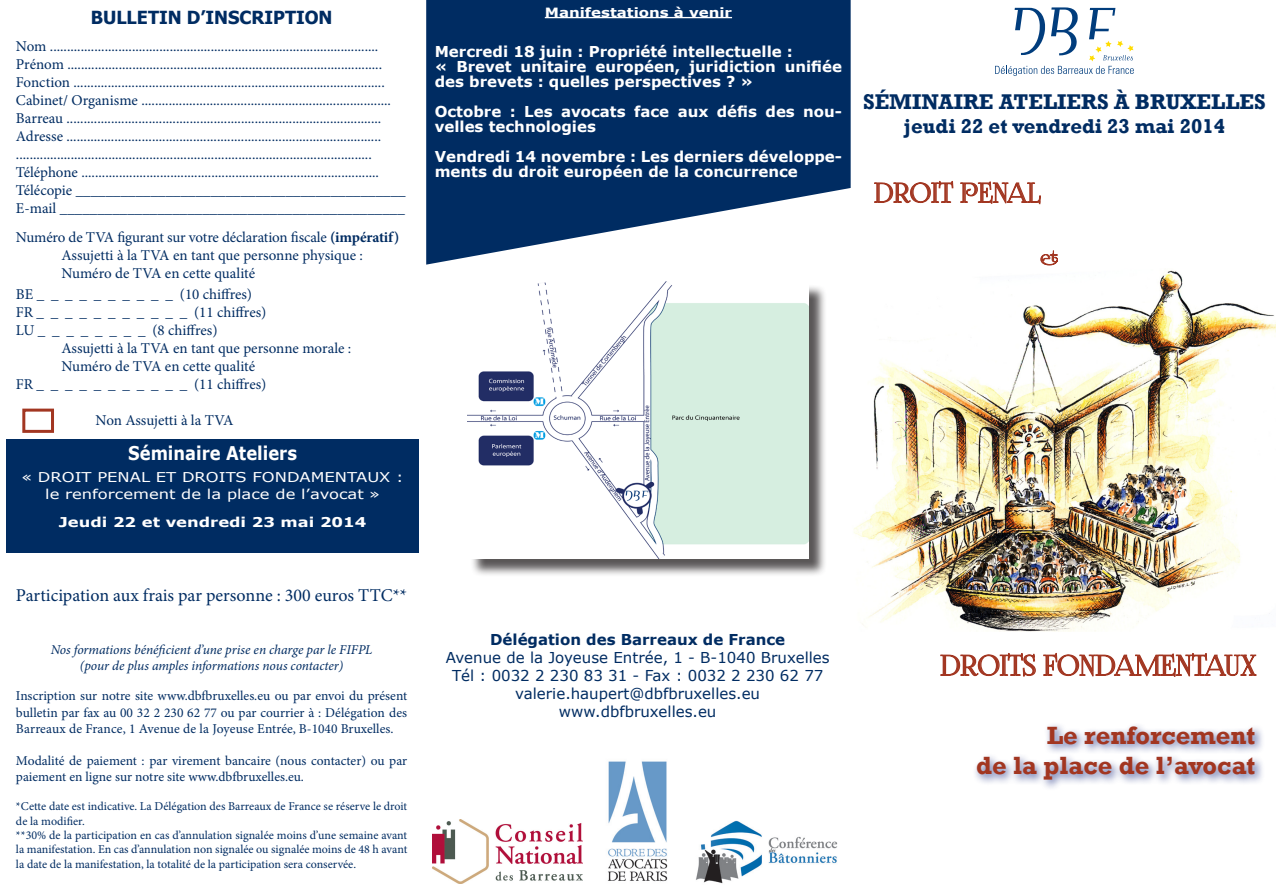
<style>
.page{position:relative;width:1276px;height:893px;background:#fff}
.page>*{position:absolute;margin:0;border:0;box-sizing:border-box;transform-origin:0 0}
.t1{font:27.75px "Foglihten No 07";color:#a23621}
.t2{font:26.55px "Foglihten No 07";color:#a23621}
.t3{font:700 25.5px "Rockwell";color:#a23621}
.t4{font:700 21.9px "Rockwell";color:#002c62}
.t5{font:700 20.55px "Rockwell";color:#002c62}
.t6{font:700 18.9px "Verdana";color:#fff;scale:.86 1}
.t7{font:18px "Minion Pro";color:#002c62}
.t8{font:700 18px "Tahoma";color:#002c62}
.t9{font:15.75px "Foglihten No 07";color:#a23621}
.t10{font:15px "Minion Pro";letter-spacing:-.005em;color:#002c62}
.t11{font:700 15px/15px "Verdana";color:#fff}
.t12{font:15px "Verdana";color:#002c62}
.t13{font:700 15px "Verdana";color:#002c62}
.t14{font:13.5px/16.2px "Minion Pro";color:#002c62;text-align:justify}
.t15{font:italic 13.5px "Minion Pro";letter-spacing:-.005em;color:#002c62}
.t16{font:13.5px "Verdana";color:#fff;scale:1.21 1}
.t17{font:700 13.5px "Verdana";color:#fff;scale:1.21 1}
.t18{font:700 12.75px "Verdana";color:#fff;scale:1.18 1}
.t19{font:12px/14.4px "Minion Pro";color:#002c62}
.s1{font-weight:700}
</style>
<div class="page">
<svg style="left:426px;top:0;width:424px;height:265px;background:#254b79"></svg>
<div style="left:6px;top:440px;width:413px;height:113px;background:#002c62"></div>
<div style="left:22px;top:409px;width:32px;height:24px;border:3px solid #a23621"></div>
<hr style="left:545px;top:17px;width:187px;height:1px;background:#fff">
<div style="left:470px;top:284px;width:357px;height:293px;background:#231f20;opacity:.75"></div>
<img style="left:468px;top:282px;width:340px;height:276px">
<img style="left:696px;top:820px;width:142px;height:64px">
<img style="left:432px;top:820px;width:151px;height:64px">
<img style="left:608px;top:761px;width:60px;height:121px">
<img style="left:853px;top:270px;width:423px;height:361px">
<svg style="left:995px;top:7px;width:138px;height:69px"></svg>
<svg style="left:874px;top:180px;width:167px;height:25px"></svg>
<svg style="left:1040px;top:250px;width:18px;height:16px"></svg>
<svg style="left:939px;top:621px;width:97px;height:56px"></svg>
<svg style="left:1043px;top:652px;width:214px;height:25px"></svg>
<div style="left:972px;top:721px;width:293px;height:70px;background:#1e2f83;opacity:.75"></div>
<p class="t8" style="left:91px;top:5px;width:243px">BULLETIN D’INSCRIPTION</p>
<p class="t10" style="left:16px;top:36px;width:364px">Nom ................................................................................................</p>
<p class="t10" style="left:16px;top:54px;width:368px">Prénom ............................................................................................</p>
<p class="t10" style="left:16px;top:72px;width:370px">Fonction ...........................................................................................</p>
<p class="t10" style="left:16px;top:90px;width:376px">Cabinet/ Organisme .........................................................................</p>
<p class="t10" style="left:16px;top:108px;width:367px">Barreau ............................................................................................</p>
<p class="t10" style="left:16px;top:126px;width:367px">Adresse ............................................................................................</p>
<p class="t10" style="left:16px;top:144px;width:357px">........................................................................................................</p>
<p class="t10" style="left:16px;top:162px;width:364px">Téléphone .......................................................................................</p>
<p class="t10" style="left:16px;top:180px;width:391px">Télécopie ____________________________________________</p>
<p class="t10" style="left:16px;top:198px;width:390px">E-mail ______________________________________________</p>
<p class="t10" style="left:16px;top:227px;width:385px">Numéro de TVA figurant sur votre déclaration fiscale <span class="s1">(impératif)</span></p>
<p class="t10" style="left:61px;top:245px;width:303px">Assujetti à la TVA en tant que personne physique :</p>
<p class="t10" style="left:61px;top:263px;width:195px">Numéro de TVA en cette qualité</p>
<p class="t10" style="left:16px;top:284px;width:238px">BE _ _ _ _ _ _ _ _ _ _ (10 chiffres)</p>
<p class="t10" style="left:16px;top:302px;width:252px">FR _ _ _ _ _ _ _ _ _ _ _ (11 chiffres)</p>
<p class="t10" style="left:16px;top:320px;width:203px">LU _ _ _ _ _ _ _ _ (8 chiffres)</p>
<p class="t10" style="left:61px;top:338px;width:291px">Assujetti à la TVA en tant que personne morale :</p>
<p class="t10" style="left:61px;top:356px;width:195px">Numéro de TVA en cette qualité</p>
<p class="t10" style="left:16px;top:374px;width:252px">FR _ _ _ _ _ _ _ _ _ _ _ (11 chiffres)</p>
<p class="t10" style="left:96px;top:410px;width:139px">Non Assujetti à la TVA</p>
<p class="t6" style="left:128px;top:440px;width:198px">Séminaire Ateliers</p>
<p class="t16" style="left:22px;top:468px;width:317px">« DROIT PENAL ET DROITS FONDAMENTAUX :</p>
<p class="t16" style="left:45px;top:484px;width:278px">le renforcement de la place de l’avocat »</p>
<p class="t17" style="left:59px;top:512px;width:256px">Jeudi 22 et vendredi 23 mai 2014</p>
<p class="t7" style="left:16px;top:583px;width:393px">Participation aux frais par personne : 300 euros TTC**</p>
<p class="t15" style="left:51px;top:640px;width:323px">Nos formations bénéficient d’une prise en charge par le FIFPL</p>
<p class="t15" style="left:80px;top:656px;width:265px">(pour de plus amples informations nous contacter)</p>
<p class="t14" style="left:16px;top:688px;width:393px">Inscription sur notre site www.dbfbruxelles.eu ou par envoi du présent bulletin par fax au 00 32 2 230 62 77 ou par courrier à : Délégation des Barreaux de France, 1 Avenue de la Joyeuse Entrée, B-1040 Bruxelles.</p>
<p class="t14" style="left:16px;top:753px;width:393px">Modalité de paiement : par virement bancaire (nous contacter) ou par paiement en ligne sur notre site www.dbfbruxelles.eu.</p>
<p class="t19" style="left:16px;top:799px;width:393px">*Cette date est indicative. La Délégation des Barreaux de France se réserve le droit de la modifier.</p>
<p class="t19" style="left:16px;top:828px;width:393px;text-align:justify">**30% de la participation en cas d’annulation signalée moins d’une semaine avant la manifestation. En cas d’annulation non signalée ou signalée moins de 48 h avant la date de la manifestation, la totalité de la participation sera conservée.</p>
<p class="t18" style="left:545px;top:3px;width:160px">Manifestations à venir</p>
<p class="t11" style="left:435px;top:44px;width:360px">Mercredi 18 juin : Propriété intellectuelle :</p>
<p class="t11" style="left:435px;top:59px;width:409px">« Brevet unitaire européen, juridiction unifiée des brevets : quelles perspectives ? »</p>
<p class="t11" style="left:435px;top:104px;width:409px">Octobre : Les avocats face aux défis des nou&shy;velles technologies</p>
<p class="t11" style="left:435px;top:149px;width:409px">Vendredi 14 novembre : Les derniers développe&shy;ments du droit européen de la concurrence</p>
<p class="t4" style="left:863px;top:88px;width:404px">SÉMINAIRE ATELIERS À BRUXELLES</p>
<p class="t5" style="left:904px;top:114px;width:323px">jeudi 22 et vendredi 23 mai 2014</p>
<p class="t2" style="left:874px;top:178px;width:168px">DROIT PENAL</p>
<p class="t9" style="left:1040px;top:249px;width:19px">et</p>
<p class="t13" style="left:490px;top:629px;width:297px">Délégation des Barreaux de France</p>
<p class="t12" style="left:446px;top:648px;width:385px">Avenue de la Joyeuse Entrée, 1 - B-1040 Bruxelles</p>
<p class="t12" style="left:452px;top:666px;width:373px">Tél : 0032 2 230 83 31 - Fax : 0032 2 230 62 77</p>
<p class="t12" style="left:515px;top:684px;width:246px">valerie.haupert@dbfbruxelles.eu</p>
<p class="t12" style="left:559px;top:702px;width:159px">www.dbfbruxelles.eu</p>
<p class="t1" style="left:940px;top:649px;width:317px">DROITS FONDAMENTAUX</p>
<p class="t3" style="left:1046px;top:720px;width:210px">Le renforcement</p>
<p class="t3" style="left:976px;top:750px;width:281px">de la place de l’avocat</p>
</div>
